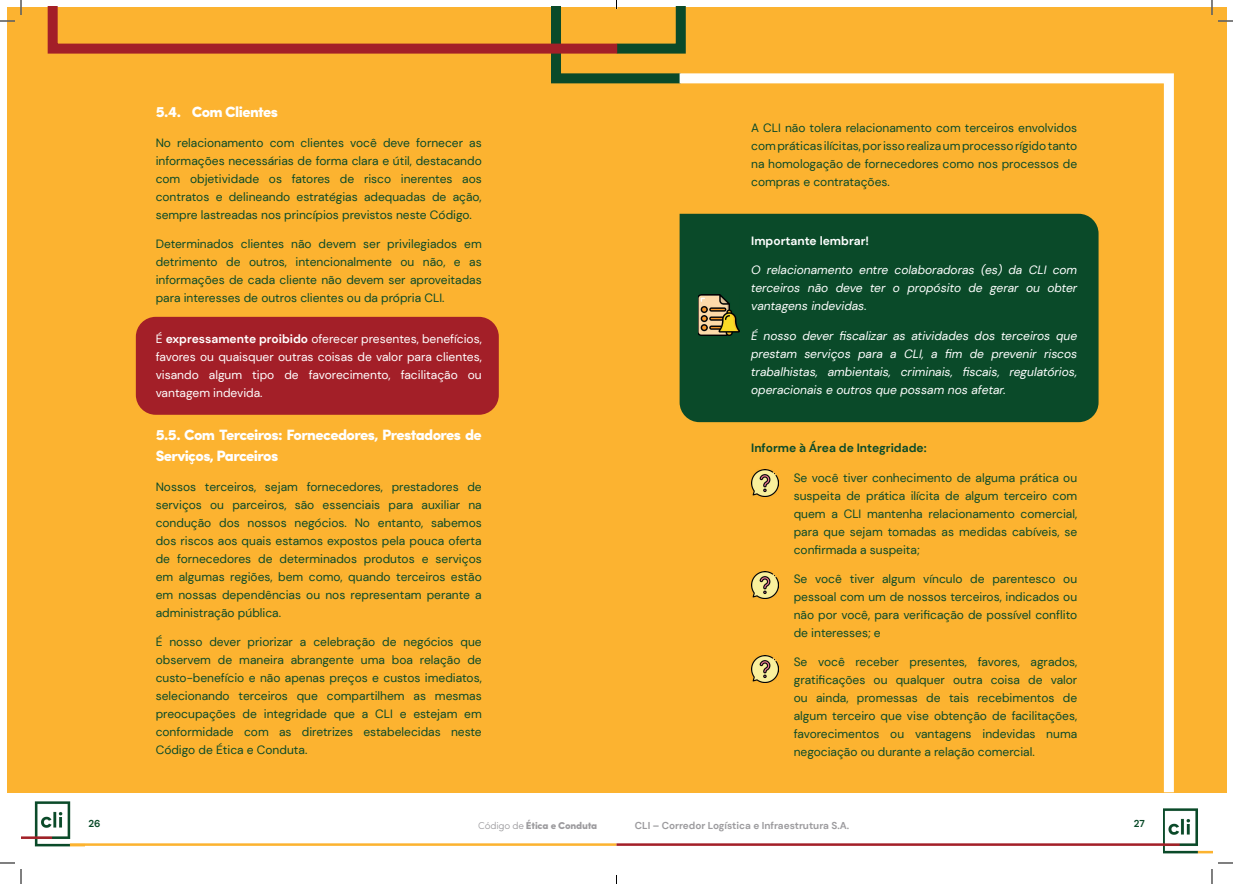
<style>
.page{position:relative;width:1233px;height:884px;background:#fff}
.page>*{position:absolute;margin:0;border:0;box-sizing:border-box;transform-origin:0 0}
.t1{font:900 15px/21px "Sofia Pro";letter-spacing:-.04em;color:#fff}
.t2{font:12px/18px "DM Sans";color:#0a4a29;text-align:justify}
.t3{font:italic 12px/18px "DM Sans";color:#fff;text-align:justify}
.t4{font:12px/18px "DM Sans";color:#fff;text-align:justify}
.t5{font:700 12px "DM Sans";color:#0a4a29}
.t6{font:700 12px "DM Sans";color:#fff}
.t7{font:700 10px "DM Sans";color:#9c9b9e}
.t8{font:900 10px "Sofia Pro";letter-spacing:-.02em;color:#9c9b9e}
.t9{font:700 10px "DM Sans";color:#0a4a29}
.s1{font-weight:700}
.s2{font-weight:300}
</style>
<div class="page">
<div style="left:7px;top:7px;width:1219px;height:785px;background:#fcb330"></div>
<img style="left:21px;top:801px;width:63px;height:46px">
<img style="left:1163px;top:808px;width:49px;height:46px">
<hr style="left:70px;top:843px;width:546px;height:3px;background:#fcb330">
<hr style="left:616px;top:843px;width:548px;height:3px;background:#a31f28">
<svg style="left:669px;top:73px;width:509px;height:720px"></svg>
<div style="left:136px;top:317px;width:363px;height:98px;background:#a31f28;border-radius:20px"></div>
<img style="left:752px;top:469px;width:27px;height:27px">
<img style="left:752px;top:571px;width:27px;height:27px">
<img style="left:752px;top:655px;width:27px;height:27px">
<div style="left:679px;top:214px;width:419px;height:208px;background:#0a4a29"></div>
<img style="left:698px;top:294px;width:41px;height:41px">
<svg style="left:1218px;top:20px;width:15px;height:2px"></svg>
<svg style="left:1218px;top:862px;width:15px;height:2px"></svg>
<svg style="left:0;top:0;width:22px;height:22px"></svg>
<svg style="left:0;top:862px;width:22px;height:22px"></svg>
<svg style="left:1211px;top:0;width:1px;height:15px"></svg>
<svg style="left:1211px;top:869px;width:1px;height:15px"></svg>
<svg style="left:47px;top:0;width:644px;height:88px"></svg>
<p class="t1" style="left:156px;top:101px;width:124px">5.4. Com Clientes</p>
<p class="t2" style="left:156px;top:133px;width:327px">No relacionamento com clientes você deve fornecer as informações necessárias de forma clara e útil, destacando com objetividade os fatores de risco inerentes aos contratos e delineando estratégias adequadas de ação, sempre lastreadas nos princípios previstos neste Código.</p>
<p class="t2" style="left:156px;top:235px;width:327px">Determinados clientes não devem ser privilegiados em detrimento de outros, intencionalmente ou não, e as informações de cada cliente não devem ser aproveitadas para interesses de outros clientes ou da própria CLI.</p>
<p class="t4" style="left:156px;top:329px;width:327px">É <span class="s1">expressamente proibido</span> oferecer presentes, benefícios, favores ou quaisquer outras coisas de valor para clientes, visando algum tipo de favorecimento, facilitação ou vantagem indevida.</p>
<p class="t1" style="left:156px;top:424px;width:327px">5.5. Com Terceiros: Fornecedores, Prestadores de<br>Serviços, Parceiros</p>
<p class="t2" style="left:156px;top:477px;width:328px">Nossos terceiros, sejam fornecedores, prestadores de serviços ou parceiros, são essenciais para auxiliar na condução dos nossos negócios. No entanto, sabemos dos riscos aos quais estamos expostos pela pouca oferta de fornecedores de determinados produtos e serviços em algumas regiões, bem como, quando terceiros estão em nossas dependências ou nos representam perante a administração pública.</p>
<p class="t2" style="left:156px;top:633px;width:327px">É nosso dever priorizar a celebração de negócios que observem de maneira abrangente uma boa relação de custo-benefício e não apenas preços e custos imediatos, selecionando terceiros que compartilhem as mesmas preocupações de integridade que a CLI e estejam em conformidade com as diretrizes estabelecidas neste Código de Ética e Conduta.</p>
<p class="t2" style="left:751px;top:119px;width:327px">A CLI não tolera relacionamento com terceiros envolvidos com práticas ilícitas, por isso realiza um processo rígido tanto na homologação de fornecedores como nos processos de compras e contratações.</p>
<p class="t6" style="left:751px;top:233px;width:119px">Importante lembrar!</p>
<p class="t3" style="left:751px;top:261px;width:328px">O relacionamento entre colaboradoras (es) da CLI com terceiros não deve ter o propósito de gerar ou obter vantagens indevidas.</p>
<p class="t3" style="left:751px;top:326px;width:327px">É nosso dever fiscalizar as atividades dos terceiros que prestam serviços para a CLI, a fim de prevenir riscos trabalhistas, ambientais, criminais, fiscais, regulatórios, operacionais e outros que possam nos afetar.</p>
<p class="t5" style="left:751px;top:440px;width:177px">Informe à Área de Integridade:</p>
<p class="t2" style="left:793px;top:468px;width:285px">Se você tiver conhecimento de alguma prática ou suspeita de prática ilícita de algum terceiro com quem a CLI mantenha relacionamento comercial, para que sejam tomadas as medidas cabíveis, se confirmada a suspeita;</p>
<p class="t2" style="left:793px;top:570px;width:285px">Se você tiver algum vínculo de parentesco ou pessoal com um de nossos terceiros, indicados ou não por você, para verificação de possível conflito de interesses; e</p>
<p class="t2" style="left:793px;top:653px;width:285px">Se você receber presentes, favores, agrados, gratificações ou qualquer outra coisa de valor ou ainda, promessas de tais recebimentos de algum terceiro que vise obtenção de facilitações, favorecimentos ou vantagens indevidas numa negociação ou durante a relação comercial.</p>
<p class="t9" style="left:88px;top:817px;width:14px">26</p>
<p class="t8" style="left:478px;top:817px;width:120px"><span class="s2">Código de</span> Ética e Conduta</p>
<p class="t7" style="left:635px;top:819px;width:216px">CLI – Corredor Logística e Infraestrutura S.A.</p>
<p class="t9" style="left:1134px;top:817px;width:12px">27</p>
</div>
